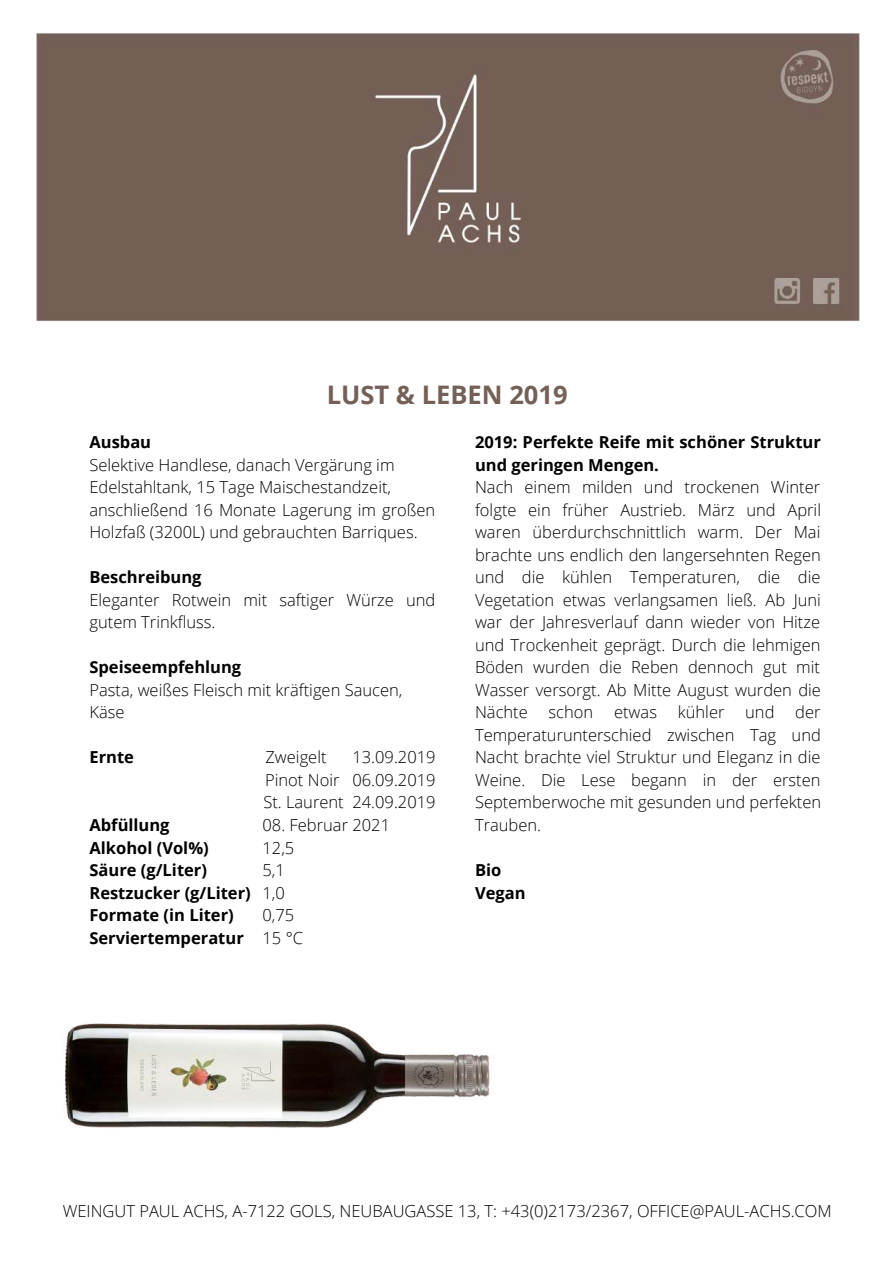
<style>
.page{position:relative;width:894px;height:1264px;background:#fff}
.page>*{position:absolute;margin:0;border:0;box-sizing:border-box;transform-origin:0 0}
.t1{font:700 25.5px "Open Sans";color:#746057}
.t2{font:300 16.5px/22.5px "Open Sans";color:#000}
.t3{font:700 16.5px/22.5px "Open Sans";color:#000}
</style>
<div class="page">
<div style="left:36px;top:33px;width:822px;height:288px;background:#735f54"></div>
<img style="left:65px;top:1023px;width:425px;height:105px">
<h1 class="t1" style="left:326px;top:376px;width:242px">LUST &amp; LEBEN 2019</h1>
<p class="t3" style="left:89px;top:430px;width:63px">Ausbau</p>
<p class="t2" style="left:89px;top:453px;width:347px">Selektive Handlese, danach Vergärung im Edelstahltank, 15 Tage Maischestandzeit, anschließend 16 Monate Lagerung im großen Holzfaß (3200L) und gebrauchten Barriques.</p>
<p class="t3" style="left:89px;top:565px;width:114px">Beschreibung</p>
<p class="t2" style="left:89px;top:588px;width:347px">Eleganter Rotwein mit saftiger Würze und gutem Trinkfluss.</p>
<p class="t3" style="left:89px;top:655px;width:153px">Speiseempfehlung</p>
<p class="t2" style="left:89px;top:678px;width:314px">Pasta, weißes Fleisch mit kräftigen Saucen,<br>Käse</p>
<p class="t3" style="left:89px;top:745px;width:46px">Ernte</p>
<p class="t3" style="left:89px;top:813px;width:163px">Abfüllung<br>Alkohol (Vol%)<br>Säure (g/Liter)<br>Restzucker (g/Liter)<br>Formate (in Liter)<br>Serviertemperatur</p>
<p class="t2" style="left:265px;top:745px;width:63px">Zweigelt</p>
<p class="t2" style="left:263px;top:745px;width:174px;text-align:justify;text-indent:89px">13.09.2019<br>Pinot Noir 06.09.2019<br>St. Laurent 24.09.2019</p>
<p class="t2" style="left:262px;top:813px;width:129px">08. Februar 2021<br>12,5<br>5,1<br>1,0<br>0,75<br>15 °C</p>
<p class="t3" style="left:475px;top:430px;width:347px">2019: Perfekte Reife mit schöner Struktur und geringen Mengen.</p>
<p class="t2" style="left:475px;top:475px;width:347px;text-align:justify">Nach einem milden und trockenen Winter folgte ein früher Austrieb. März und April waren überdurchschnittlich warm. Der Mai brachte uns endlich den langersehnten Regen und die kühlen Temperaturen, die die Vegetation etwas verlangsamen ließ. Ab Juni war der Jahresverlauf dann wieder von Hitze und Trockenheit geprägt. Durch die lehmigen Böden wurden die Reben dennoch gut mit Wasser versorgt. Ab Mitte August wurden die Nächte</p>
<p class="t2" style="left:475px;top:700px;width:347px;text-align:justify;text-indent:320px">der Temperaturunterschied zwischen Tag und Nacht brachte viel Struktur und Eleganz in die Weine. Die Lese begann in der ersten Septemberwoche mit gesunden und perfekten Trauben.</p>
<p class="t3" style="left:475px;top:858px;width:52px">Bio<br>Vegan</p>
<p class="t2" style="left:548px;top:700px;width:46px">schon</p>
<p class="t2" style="left:614px;top:700px;width:44px">etwas</p>
<p class="t2" style="left:677px;top:700px;width:48px">kühler</p>
<p class="t2" style="left:745px;top:700px;width:31px">und</p>
<p class="t2" style="left:63px;top:1199px;width:770px">WEINGUT PAUL ACHS, A-7122 GOLS, NEUBAUGASSE 13, T: +43(0)2173/2367, OFFICE@PAUL-ACHS.COM</p>
</div>
